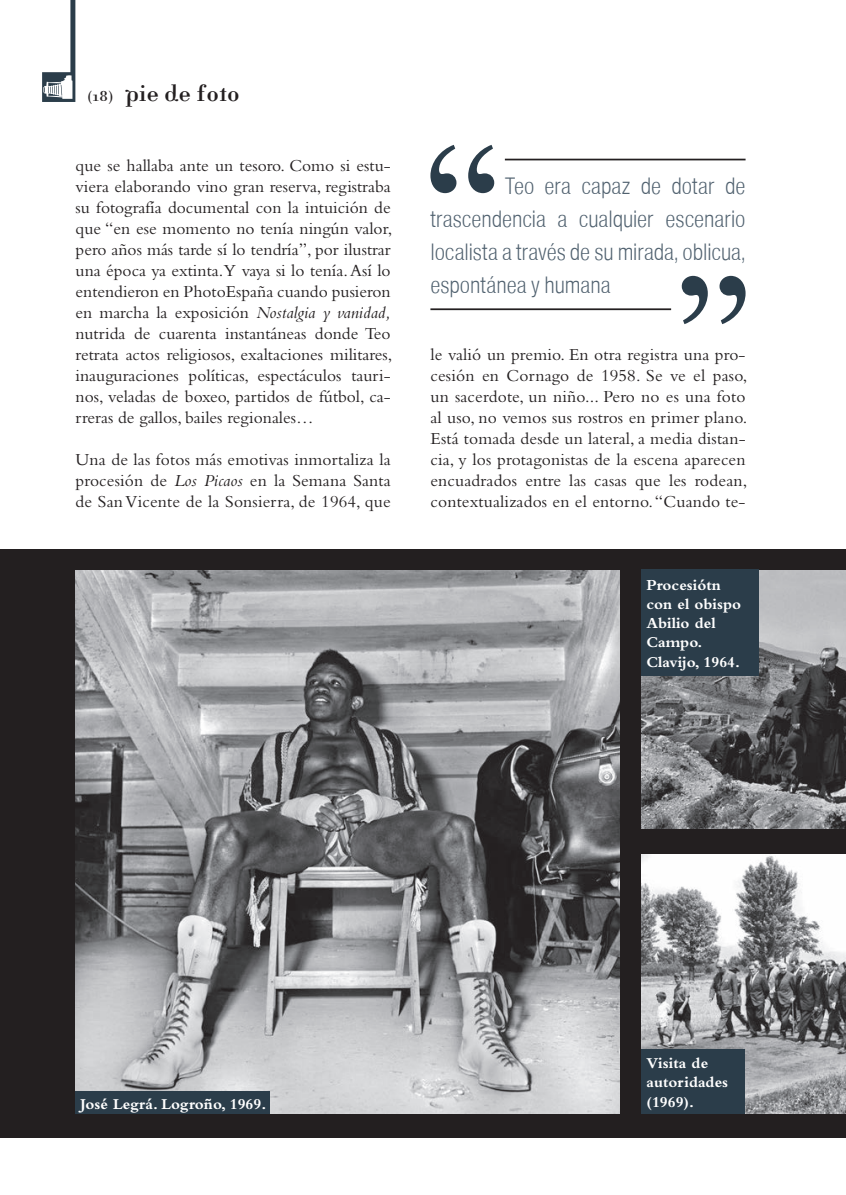
<style>
.page{position:relative;width:846px;height:1195px;background:#fff}
.page>*{position:absolute;margin:0;border:0;box-sizing:border-box;transform-origin:0 0}
.t1{font:24.5px/33.2px "Nimbus San D Ligh Cond";letter-spacing:-.005em;color:#50616f;text-align:justify}
.t2{font:24.5px "Katrina";color:#231f20}
.t3{font:17.5px/21px "Bembo";letter-spacing:.01em;color:#231f20;text-align:justify}
.t4{font:700 15.75px/19.2px "Bembo";color:#fff}
.t5{font:15.75px "Katrina";color:#231f20}
.s1{font-style:italic}
</style>
<div class="page">
<svg style="left:42px;top:0;width:33px;height:102px"></svg>
<div style="left:0;top:549px;width:846px;height:588px;background:#231f20"></div>
<img style="left:641px;top:570px;width:205px;height:258px">
<img style="left:641px;top:854px;width:205px;height:259px">
<img style="left:76px;top:570px;width:543px;height:543px">
<div style="left:641px;top:1049px;width:103px;height:64px;background:#2b3d4a"></div>
<div style="left:641px;top:569px;width:117px;height:106px;background:#2b3d4a"></div>
<div style="left:76px;top:1091px;width:194px;height:22px;background:#2b3d4a"></div>
<hr style="left:505px;top:159px;width:240px;height:1px;background:#231f20">
<hr style="left:430px;top:308px;width:241px;height:2px;background:#231f20">
<svg style="left:681px;top:276px;width:64px;height:48px"></svg>
<svg style="left:430px;top:145px;width:64px;height:48px"></svg>
<p class="t5" style="left:88px;top:87px;width:27px">(18)</p>
<h1 class="t2" style="left:125px;top:80px;width:116px">pie de foto</h1>
<p class="t3" style="left:76px;top:154px;width:318px">que se hallaba ante un tesoro. Como si estu&shy;viera elaborando vino gran reserva, registraba su fotografía documental con la intuición de que “en ese momento no tenía ningún valor, pero años más tarde sí lo tendría”, por ilustrar una época ya extinta.Y vaya si lo tenía. Así lo entendieron en PhotoEspaña cuando pusieron en marcha la exposición <span class="s1">Nostalgia y vanidad, </span>nutrida de cuarenta instantáneas donde Teo retrata actos religiosos, exaltaciones militares, inauguraciones políticas, espectáculos tauri&shy;nos, veladas de boxeo, partidos de fútbol, ca&shy;rreras de gallos, bailes regionales…</p>
<p class="t3" style="left:76px;top:448px;width:317px">Una de las fotos más emotivas inmortaliza la procesión de <span class="s1">Los Picaos</span> en la Semana Santa de San Vicente de la Sonsierra, de 1964, que</p>
<h1 class="t1" style="left:430px;top:169px;width:317px;text-indent:74px">Teo era capaz de dotar de trascendencia a cualquier escenario localista a través de su mirada, oblicua, espontánea y humana</h1>
<p class="t3" style="left:430px;top:343px;width:318px">le valió un premio. En otra registra una pro&shy;cesión en Cornago de 1958. Se ve el paso, un sacerdote, un niño... Pero no es una foto al uso, no vemos sus rostros en primer plano.<br>Está tomada desde un lateral, a media distan&shy;cia, y los protagonistas de la escena aparecen encuadrados entre las casas que les rodean, contextualizados en el entorno. “Cuando te-</p>
<p class="t4" style="left:646px;top:575px;width:96px">Procesiótn con el obispo<br>Abilio del<br>Campo.<br>Clavijo, 1964.</p>
<p class="t4" style="left:81px;top:1093px;width:187px">José Legrá. Logroño, 1969.</p>
<p class="t4" style="left:646px;top:1053px;width:83px">Visita de autoridades (1969).</p>
</div>
